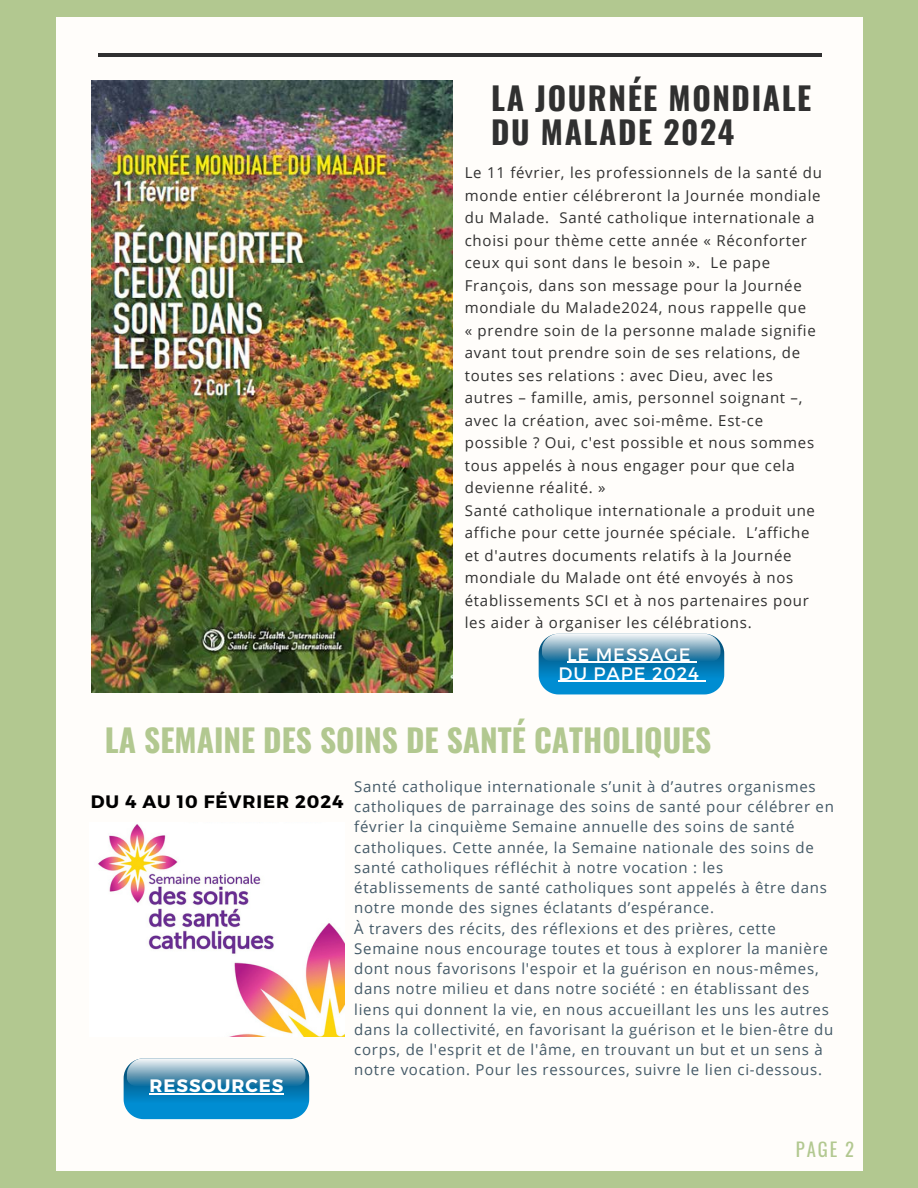
<style>
.page{position:relative;width:918px;height:1188px;background:#b2c890}
.page>*{position:absolute;margin:0;border:0;box-sizing:border-box;transform-origin:0 0}
.t1{font:700 31.5px "Oswald";color:#b2c890}
.t2{font:700 31.5px/33.8px "Oswald";letter-spacing:.05em;color:#303030}
.t3{font:18.75px "Oswald";color:#b2c890}
.t4{font:18px/19.2px "Montserrat";letter-spacing:.05em;color:#fff;text-align:center}
.t5{font:700 18px "Montserrat";letter-spacing:.05em;color:#000}
.t6{font:700 18px "Montserrat";letter-spacing:.05em;color:#fff}
.t7{font:15px/20.2px "Open Sans";letter-spacing:.05em;color:#435967}
.t8{font:15px/22.5px "Open Sans";letter-spacing:.05em;color:#303030}
</style>
<div class="page">
<div style="left:57px;top:17px;width:806px;height:1153px;background:#fffdfa"></div>
<hr style="left:98px;top:53px;width:724px;height:3px;background:#303030">
<img style="left:92px;top:81px;width:361px;height:612px">
<img style="left:98px;top:824px;width:247px;height:213px">
<svg style="left:124px;top:1058px;width:185px;height:61px;background:#429ac6"></svg>
<hr style="left:150px;top:1093px;width:134px;height:1px;background:#fff">
<svg style="left:539px;top:634px;width:185px;height:60px;background:#489dc7"></svg>
<h1 class="t2" style="left:491px;top:80px;width:322px">LA JOURNÉE MONDIALE<br>DU MALADE 2024</h1>
<p class="t8" style="left:465px;top:161px;width:359px">Le 11 février, les professionnels de la santé du monde entier célébreront la Journée mondiale du Malade. Santé catholique internationale a choisi pour thème cette année « Réconforter ceux qui sont dans le besoin ». Le pape François, dans son message pour la Journée mondiale du Malade2024, nous rappelle que</p>
<p class="t8" style="left:465px;top:319px;width:353px">« prendre soin de la personne malade signifie avant tout prendre soin de ses relations, de toutes ses relations : avec Dieu, avec les autres – famille, amis, personnel soignant –, avec la création, avec soi-même. Est-ce possible ? Oui, c'est possible et nous sommes tous appelés à nous engager pour que cela devienne réalité. »</p>
<p class="t8" style="left:465px;top:499px;width:352px">Santé catholique internationale a produit une affiche pour cette journée spéciale. L’affiche et d'autres documents relatifs à la Journée mondiale du Malade ont été envoyés à nos établissements SCI et à nos partenaires pour les aider à organiser les célébrations.</p>
<p class="t4" style="left:559px;top:644px;width:142px">LE MESSAGE<br>DU PAPE 2024</p>
<h3 class="t1" style="left:105px;top:716px;width:608px">LA SEMAINE DES SOINS DE SANTÉ CATHOLIQUES</h3>
<p class="t7" style="left:354px;top:776px;width:481px">Santé catholique internationale s’unit à d’autres organismes catholiques de parrainage des soins de santé pour célébrer en février la cinquième Semaine annuelle des soins de santé catholiques. Cette année, la Semaine nationale des soins de santé catholiques réfléchit à notre vocation : les établissements de santé catholiques sont appelés à être dans notre monde des signes éclatants d’espérance.</p>
<p class="t7" style="left:354px;top:918px;width:481px">À travers des récits, des réflexions et des prières, cette Semaine nous encourage toutes et tous à explorer la manière dont nous favorisons l'espoir et la guérison en nous-mêmes, dans notre milieu et dans notre société : en établissant des liens qui donnent la vie, en nous accueillant les uns les autres dans la collectivité, en favorisant la guérison et le bien-être du corps, de l'esprit et de l'âme, en trouvant un but et un sens à notre vocation. Pour les ressources, suivre le lien ci-dessous.</p>
<h2 class="t5" style="left:91px;top:790px;width:254px">DU 4 AU 10 FÉVRIER 2024</h2>
<p class="t6" style="left:150px;top:1074px;width:135px">RESSOURCES</p>
<p class="t3" style="left:796px;top:1135px;width:60px">PAGE 2</p>
</div>
